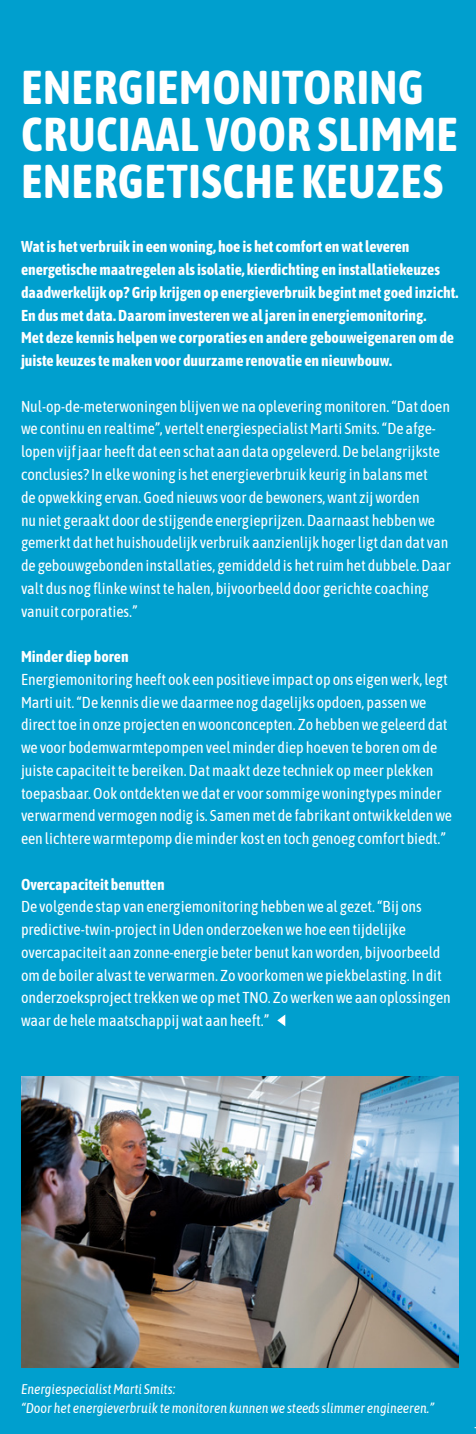
<style>
.page{position:relative;width:476px;height:1434px;background:#fff}
.page>*{position:absolute;margin:0;border:0;box-sizing:border-box;transform-origin:0 0}
.t1{font:700 47.25px/47.2px "Asap Condensed";letter-spacing:.01em;color:#fff}
.t2{font:15.75px/22.8px "Asap Condensed";color:#fff}
.t3{font:700 15.75px/22.8px "Asap Condensed";color:#fff}
.t4{font:italic 14px/19.2px "Asap Condensed";color:#fff}
</style>
<div class="page">
<div style="left:0;top:0;width:475px;height:1433px;background:#009fce"></div>
<img style="left:21px;top:1076px;width:437px;height:291px">
<svg style="left:277px;top:1014px;width:8px;height:12px"></svg>
<h1 class="t1" style="left:21px;top:61px;width:438px">ENERGIEMONITORING<br>CRUCIAAL VOOR SLIMME<br>ENERGETISCHE KEUZES</h1>
<p class="t3" style="left:21px;top:235px;width:438px">Wat is het verbruik in een woning, hoe is het comfort en wat leveren energetische maatregelen als isolatie, kierdichting en installatiekeuzes daadwerkelijk op? Grip krijgen op energieverbruik begint met goed inzicht.<br>En dus met data. Daarom investeren we al jaren in energiemonitoring.<br>Met deze kennis helpen we corporaties en andere gebouweigenaren om de juiste keuzes te maken voor duurzame renovatie en nieuwbouw.</p>
<p class="t2" style="left:21px;top:394px;width:431px">Nul-op-de-meterwoningen blijven we na oplevering monitoren. “Dat doen we continu en realtime”, vertelt energiespecialist Marti Smits. “De afge&shy;lopen vijf jaar heeft dat een schat aan data opgeleverd. De belangrijkste conclusies? In elke woning is het energieverbruik keurig in balans met<br>de opwekking ervan. Goed nieuws voor de bewoners, want zij worden<br>nu niet geraakt door de stijgende energieprijzen. Daarnaast hebben we gemerkt dat het huishoudelijk verbruik aanzienlijk hoger ligt dan dat van de gebouwgebonden installaties, gemiddeld is het ruim het dubbele. Daar valt dus nog flinke winst te halen, bijvoorbeeld door gerichte coaching vanuit corporaties.”</p>
<p class="t3" style="left:21px;top:644px;width:109px">Minder diep boren</p>
<p class="t2" style="left:21px;top:667px;width:432px">Energiemonitoring heeft ook een positieve impact op ons eigen werk, legt Marti uit. “De kennis die we daarmee nog dagelijks opdoen, passen we direct toe in onze projecten en woonconcepten. Zo hebben we geleerd dat we voor bodemwarmtepompen veel minder diep hoeven te boren om de juiste capaciteit te bereiken. Dat maakt deze techniek op meer plekken toepasbaar. Ook ontdekten we dat er voor sommige woningtypes minder verwarmend vermogen nodig is. Samen met de fabrikant ontwikkelden we een lichtere warmtepomp die minder kost en toch genoeg comfort biedt.”</p>
<p class="t3" style="left:21px;top:871px;width:145px">Overcapaciteit benutten</p>
<p class="t2" style="left:21px;top:894px;width:431px">De volgende stap van energiemonitoring hebben we al gezet. “Bij ons predictive-twin-project in Uden onderzoeken we hoe een tijdelijke overcapaciteit aan zonne-energie beter benut kan worden, bijvoorbeeld om de boiler alvast te verwarmen. Zo voorkomen we piekbelasting. In dit onderzoeksproject trekken we op met TNO. Zo werken we aan oplossingen waar de hele maatschappij wat aan heeft.”</p>
<p class="t4" style="left:21px;top:1378px;width:414px">Energiespecialist Marti Smits:<br>“Door het energieverbruik te monitoren kunnen we steeds slimmer engineeren.”</p>
</div>
